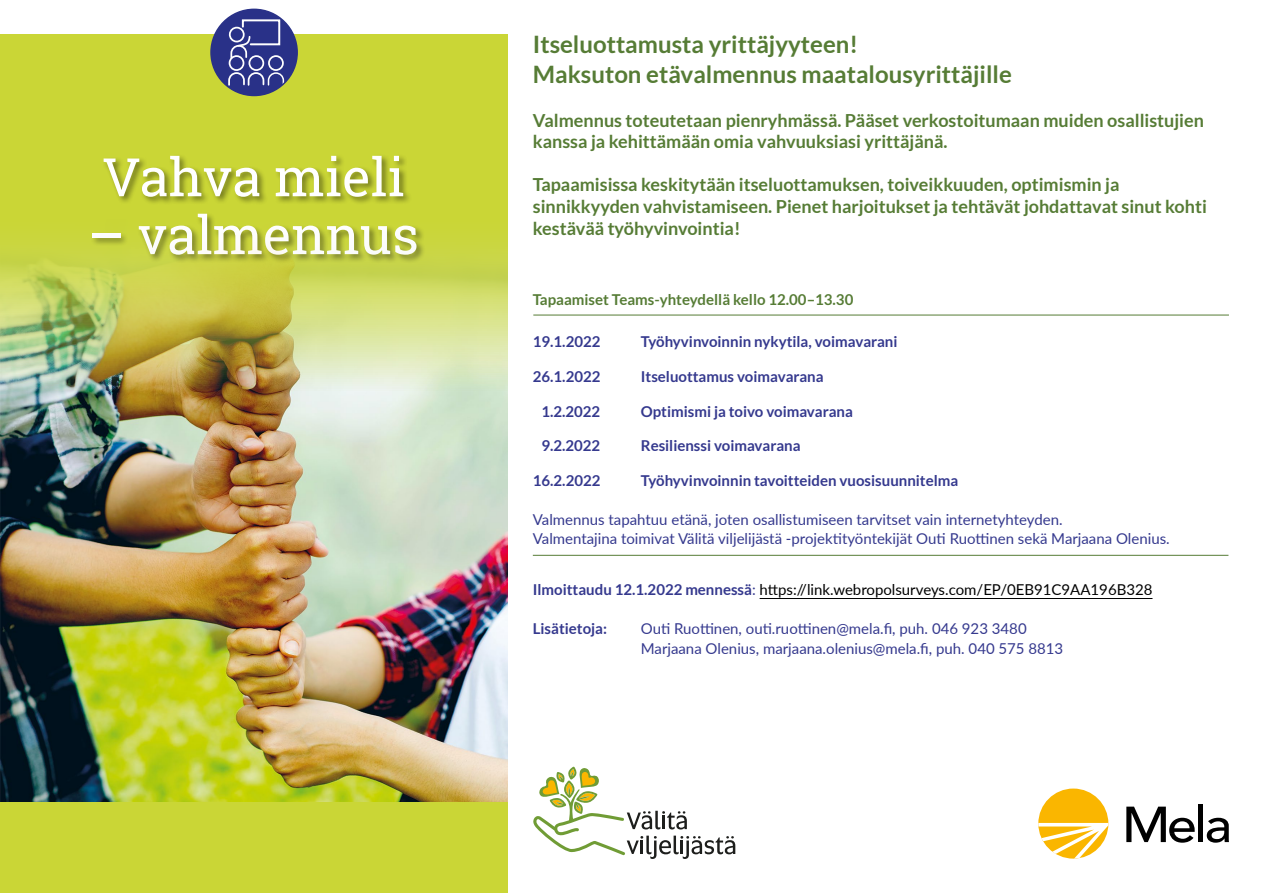
<style>
.page{position:relative;width:1263px;height:893px;background:#fff}
.page>*{position:absolute;margin:0;border:0;box-sizing:border-box;transform-origin:0 0}
.H1_Pääotsikko{font:53.1px "Roboto Slab";color:#fff}
.P_Ingressi_1{font:700 24px "Lato";color:#567c35}
.P_Ingressi_2{font:700 18px/21.6px "Lato";color:#567c35}
.P_Leipäteksti{font:15px/19.5px "Lato";color:#35398e}
.P_Leipäteksti-2{font:700 15px "Lato";color:#35398e}
.P_Leipäteksti-3{font:15px "Lato";color:#000}
.P_Leipäteksti-4{font:700 15px "Lato";color:#567c35}
.s1{font-weight:700;color:#35398e}
.s2{color:#35398e}
</style>
<div class="page">
<div style="left:0;top:34px;width:507px;height:859px;background:#cad636"></div>
<div style="left:211px;top:9px;width:86px;height:86px;background:#293188;border-radius:50%"></div>
<div style="left:229px;top:27px;width:16px;height:16px;border:2px solid #fff;border-radius:50%"></div>
<svg style="left:230px;top:19px;width:51px;height:40px"></svg>
<div style="left:229px;top:56px;width:15px;height:14px;background:#293188;border-radius:50%"></div>
<div style="left:228px;top:55px;width:17px;height:16px;border:2px solid #fff;border-radius:50%"></div>
<div style="left:268px;top:55px;width:16px;height:16px;border:2px solid #fff;border-radius:50%"></div>
<svg style="left:227px;top:72px;width:58px;height:15px"></svg>
<div style="left:249px;top:56px;width:15px;height:14px;background:#293188;border-radius:50%"></div>
<div style="left:248px;top:55px;width:16px;height:16px;border:2px solid #fff;border-radius:50%"></div>
<hr style="left:760px;top:598px;width:392px;height:1px;background:#000">
<hr style="left:533px;top:315px;width:696px;height:1px;background:#567c35">
<hr style="left:533px;top:555px;width:695px;height:1px;background:#567c35">
<svg style="left:1126px;top:807px;width:69px;height:36px"></svg>
<div style="left:1198px;top:804px;width:5px;height:38px;background:#000"></div>
<svg style="left:1207px;top:818px;width:22px;height:25px"></svg>
<div style="left:1038px;top:788px;width:70px;height:71px;background:#fab600;border-radius:50%"></div>
<svg style="left:1038px;top:823px;width:70px;height:36px"></svg>
<div style="left:90px;top:154px;width:335px;height:110px;background:#000;opacity:.44"></div>
<img style="left:0;top:219px;width:507px;height:582px">
<svg style="left:533px;top:767px;width:202px;height:92px"></svg>
<h1 class="H1_Pääotsikko" style="left:102px;top:141px;width:304px">Vahva mieli</h1>
<h1 class="H1_Pääotsikko" style="left:88px;top:198px;width:332px">– valmennus</h1>
<p class="P_Ingressi_1" style="left:533px;top:31px;width:327px">Itseluottamusta yrittäjyyteen!</p>
<p class="P_Ingressi_1" style="left:533px;top:61px;width:481px">Maksuton etävalmennus maatalousyrittäjille</p>
<p class="P_Ingressi_2" style="left:533px;top:109px;width:673px">Valmennus toteutetaan pienryhmässä. Pääset verkostoitumaan muiden osallistujien kanssa ja kehittämään omia vahvuuksiasi yrittäjänä.</p>
<p class="P_Ingressi_2" style="left:533px;top:174px;width:675px">Tapaamisissa keskitytään itseluottamuksen, toiveikkuuden, optimismin ja sinnikkyyden vahvistamiseen. Pienet harjoitukset ja tehtävät johdattavat sinut kohti kestävää työhyvinvointia!</p>
<p class="P_Leipäteksti-4" style="left:533px;top:291px;width:322px">Tapaamiset Teams-yhteydellä kello 12.00–13.30</p>
<p class="P_Leipäteksti-2" style="left:533px;top:333px;width:69px">19.1.2022</p>
<p class="P_Leipäteksti-2" style="left:641px;top:333px;width:258px">Työhyvinvoinnin nykytila, voimavarani</p>
<p class="P_Leipäteksti-2" style="left:533px;top:368px;width:69px">26.1.2022</p>
<p class="P_Leipäteksti-2" style="left:641px;top:368px;width:184px">Itseluottamus voimavarana</p>
<p class="P_Leipäteksti-2" style="left:541px;top:402px;width:60px">1.2.2022</p>
<p class="P_Leipäteksti-2" style="left:641px;top:402px;width:214px">Optimismi ja toivo voimavarana</p>
<p class="P_Leipäteksti-2" style="left:541px;top:437px;width:60px">9.2.2022</p>
<p class="P_Leipäteksti-2" style="left:641px;top:437px;width:161px">Resilienssi voimavarana</p>
<p class="P_Leipäteksti-2" style="left:533px;top:471px;width:69px">16.2.2022</p>
<p class="P_Leipäteksti-2" style="left:641px;top:471px;width:319px">Työhyvinvoinnin tavoitteiden vuosisuunnitelma</p>
<p class="P_Leipäteksti" style="left:533px;top:509px;width:638px">Valmennus tapahtuu etänä, joten osallistumiseen tarvitset vain internetyhteyden.<br>Valmentajina toimivat Välitä viljelijästä -projektityöntekijät Outi Ruottinen sekä Marjaana Olenius.</p>
<p class="P_Leipäteksti-3" style="left:533px;top:579px;width:621px"><span class="s1">Ilmoittaudu 12.1.2022 mennessä</span><span class="s2">:</span> https://link.webropolsurveys.com/EP/0EB91C9AA196B328</p>
<p class="P_Leipäteksti-2" style="left:533px;top:620px;width:76px">Lisätietoja:</p>
<p class="P_Leipäteksti" style="left:641px;top:618px;width:424px">Outi Ruottinen, outi.ruottinen@mela.fi, puh. 046 923 3480<br>Marjaana Olenius, marjaana.olenius@mela.fi, puh. 040 575 8813</p>
</div>
